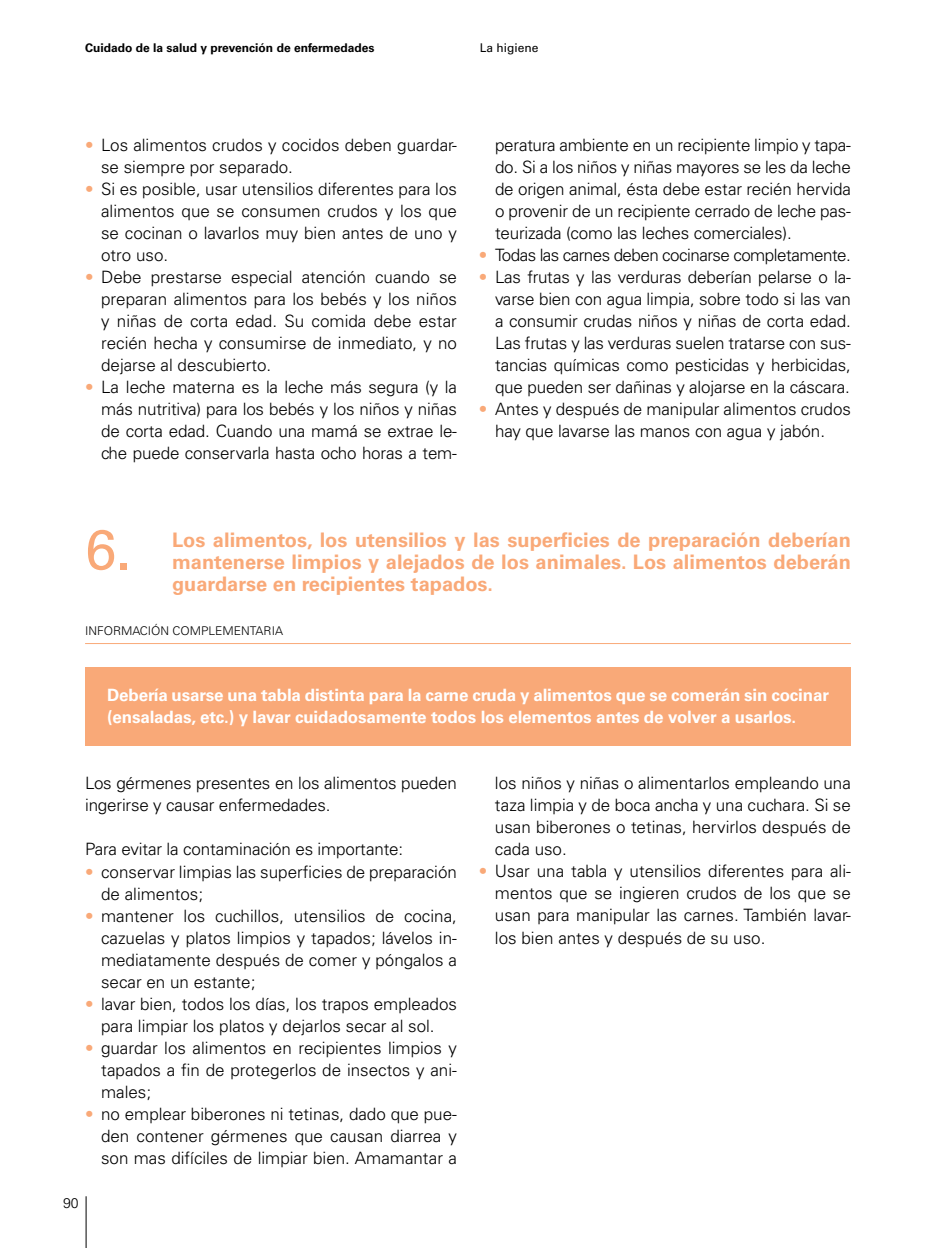
<style>
.page{position:relative;width:936px;height:1248px;background:#fff}
.page>*{position:absolute;margin:0;border:0;box-sizing:border-box;transform-origin:0 0}
.t1{font:56px "Univers LT Std";color:#f9a978}
.t2{font:700 20px/22px "Univers LT Std";color:#f9a978;text-align:justify}
.t3{font:300 17px/22px "Univers LT Std";color:#000;text-align:justify}
.t4{font:700 17px/22px "Univers LT Std";letter-spacing:-.01em;color:#fff}
.t5{font:300 17px "Univers LT Std";letter-spacing:-.03em;color:#000}
.t6{font:300 14px "Univers LT Std";color:#000}
.t7{font:700 12px "Univers LT Std";color:#000}
.t8{font:300 12px "Univers LT Std";color:#000}
.t9{font:12px "Univers LT Std";color:#000}
.s1{color:#f9a978}
</style>
<div class="page">
<hr style="left:86px;top:1196px;width:1px;height:51px;background:#000">
<hr style="left:85px;top:643px;width:765px;height:1px;background:#f9a978">
<div style="left:85px;top:666px;width:765px;height:79px;background:#f9a978"></div>
<p class="t7" style="left:85px;top:41px;width:291px">Cuidado de la salud y prevención de enfermedades</p>
<p class="t9" style="left:480px;top:40px;width:60px">La higiene</p>
<p class="t3" style="left:101px;top:134px;width:357px;text-indent:-16px"><span class="s1">•</span> Los alimentos crudos y cocidos deben guardar&shy;se siempre por separado.</p>
<p class="t3" style="left:101px;top:178px;width:357px;text-indent:-16px"><span class="s1">•</span> Si es posible, usar utensilios diferentes para los alimentos que se consumen crudos y los que se cocinan o lavarlos muy bien antes de uno y otro uso.</p>
<p class="t3" style="left:101px;top:266px;width:357px;text-indent:-16px"><span class="s1">•</span> Debe prestarse especial atención cuando se preparan alimentos para los bebés y los niños y niñas de corta edad. Su comida debe estar recién hecha y consumirse de inmediato, y no dejarse al descubierto.</p>
<p class="t3" style="left:101px;top:376px;width:357px;text-indent:-16px"><span class="s1">•</span> La leche materna es la leche más segura (y la más nutritiva) para los bebés y los niños y niñas de corta edad. Cuando una mamá se extrae le&shy;che puede conservarla hasta ocho horas a tem-</p>
<p class="t3" style="left:495px;top:134px;width:357px">peratura ambiente en un recipiente limpio y tapa&shy;do. Si a los niños y niñas mayores se les da leche de origen animal, ésta debe estar recién hervida o provenir de un recipiente cerrado de leche pas&shy;teurizada (como las leches comerciales).</p>
<p class="t5" style="left:479px;top:245px;width:373px"><span class="s1">•</span> Todas las carnes deben cocinarse completamente.</p>
<p class="t3" style="left:495px;top:266px;width:357px;text-indent:-16px"><span class="s1">•</span> Las frutas y las verduras deberían pelarse o la&shy;varse bien con agua limpia, sobre todo si las van a consumir crudas niños y niñas de corta edad.<br>Las frutas y las verduras suelen tratarse con sus&shy;tancias químicas como pesticidas y herbicidas, que pueden ser dañinas y alojarse en la cáscara.</p>
<p class="t3" style="left:479px;top:398px;width:373px;text-align:center"><span class="s1">•</span> Antes y después de manipular alimentos crudos hay que lavarse las manos con agua y jabón.</p>
<h1 class="t1" style="left:85px;top:516px;width:48px">6.</h1>
<p class="t2" style="left:172px;top:529px;width:680px">Los alimentos, los utensilios y las superficies de preparación deberían mantenerse limpios y alejados de los animales. Los alimentos deberán guardarse en recipientes tapados.</p>
<p class="t8" style="left:85px;top:624px;width:199px">INFORMACIÓN COMPLEMENTARIA</p>
<p class="t4" style="left:107px;top:684px;width:723px">Debería usarse una tabla distinta para la carne cruda y alimentos que se comerán sin cocinar (ensaladas, etc.) y lavar cuidadosamente todos los elementos antes de volver a usarlos.</p>
<p class="t3" style="left:85px;top:772px;width:373px">Los gérmenes presentes en los alimentos pueden ingerirse y causar enfermedades.</p>
<p class="t3" style="left:85px;top:838px;width:319px">Para evitar la contaminación es importante:</p>
<p class="t3" style="left:101px;top:860px;width:357px;text-indent:-16px"><span class="s1">•</span> conservar limpias las superficies de preparación de alimentos;</p>
<p class="t3" style="left:101px;top:904px;width:357px;text-indent:-16px"><span class="s1">•</span> mantener los cuchillos, utensilios de cocina, cazuelas y platos limpios y tapados; lávelos in&shy;mediatamente después de comer y póngalos a secar en un estante;</p>
<p class="t3" style="left:85px;top:992px;width:373px;text-align:center"><span class="s1">•</span> lavar bien, todos los días, los trapos empleados para limpiar los platos y dejarlos secar al sol.</p>
<p class="t3" style="left:101px;top:1036px;width:357px;text-indent:-16px"><span class="s1">•</span> guardar los alimentos en recipientes limpios y tapados a fin de protegerlos de insectos y ani&shy;males;</p>
<p class="t3" style="left:101px;top:1102px;width:357px;text-indent:-16px"><span class="s1">•</span> no emplear biberones ni tetinas, dado que pue&shy;den contener gérmenes que causan diarrea y son mas difíciles de limpiar bien. Amamantar a</p>
<p class="t6" style="left:63px;top:1194px;width:17px">90</p>
<p class="t3" style="left:495px;top:772px;width:357px">los niños y niñas o alimentarlos empleando una taza limpia y de boca ancha y una cuchara. Si se usan biberones o tetinas, hervirlos después de cada uso.</p>
<p class="t3" style="left:495px;top:860px;width:357px;text-indent:-16px"><span class="s1">•</span> Usar una tabla y utensilios diferentes para ali&shy;mentos que se ingieren crudos de los que se usan para manipular las carnes. También lavar&shy;los bien antes y después de su uso.</p>
</div>
